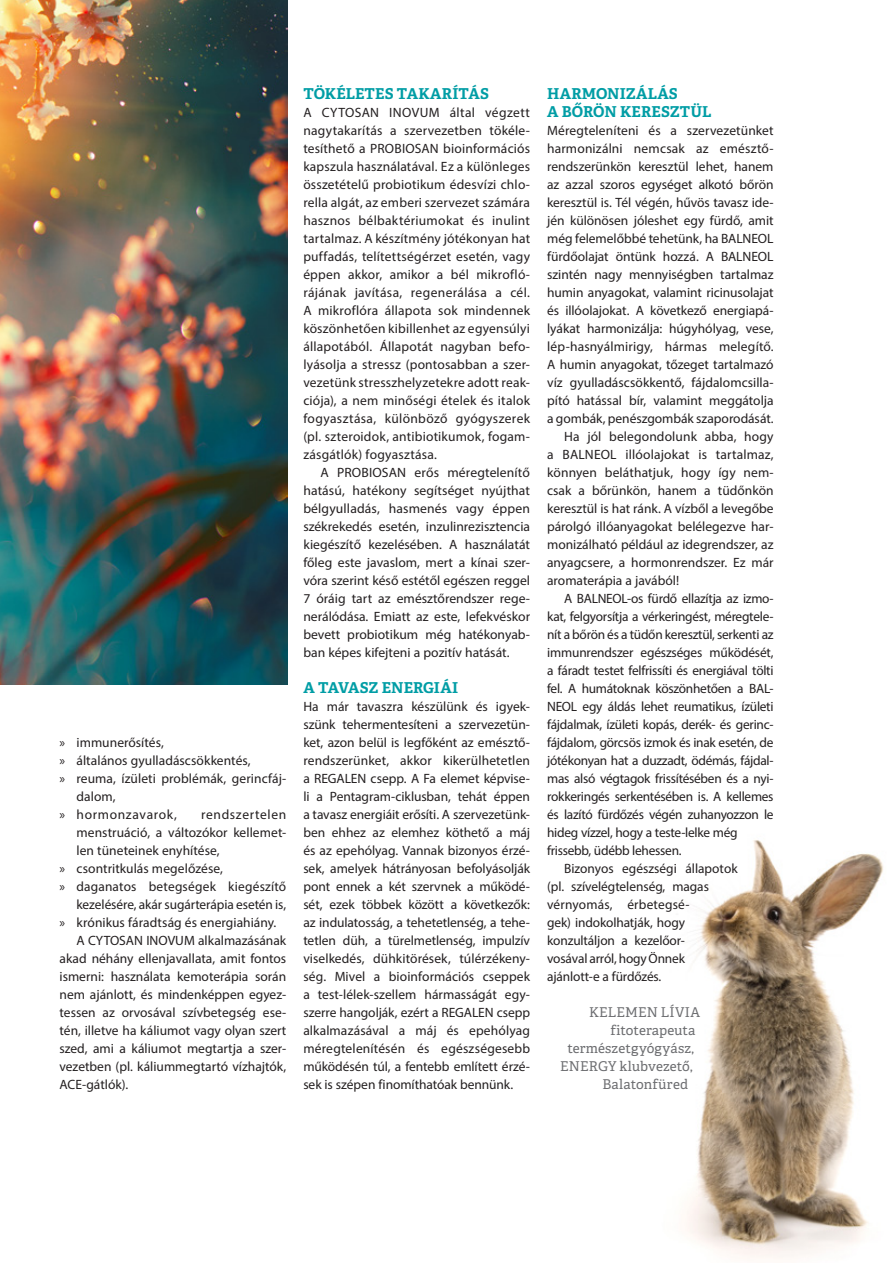
<style>
.page{position:relative;width:893px;height:1263px;background:#fff}
.page>*{position:absolute;margin:0;border:0;box-sizing:border-box;transform-origin:0 0}
.szövegközi_alcímek{font:700 15px/18px "Adelle Basic";letter-spacing:.005em;color:#009da5}
.Szövegtörzs_nincs_be{font:13.5px/18px "Myriad Pro";letter-spacing:.005em;color:#231f20;text-align:justify}
.Szövegtörzs{font:13.5px/18px "Myriad Pro";letter-spacing:-.02em;color:#231f20;text-align:justify}
.aláírás{font:13.5px/18px "Adelle Basic";letter-spacing:.01em;color:#6c6d70;text-align:right}
.Szövegtörzs_nincs_be-2{font:13.5px "Myriad Pro";letter-spacing:.05em;color:#231f20}
</style>
<div class="page">
<img style="left:0;top:0;width:287px;height:685px">
<img style="left:686px;top:840px;width:197px;height:419px">
<p class="Szövegtörzs_nincs_be" style="left:60px;top:733px;width:106px">» immunerősítés,</p>
<p class="Szövegtörzs_nincs_be" style="left:60px;top:751px;width:193px">» általános gyulladáscsökkentés,</p>
<p class="Szövegtörzs_nincs_be" style="left:77px;top:769px;width:211px;text-indent:-17px">» reuma, ízületi problémák, gerincfáj&shy;dalom,</p>
<p class="Szövegtörzs_nincs_be-2" style="left:60px;top:806px;width:119px">» hormonzavarok,</p>
<p class="Szövegtörzs_nincs_be" style="left:77px;top:805px;width:211px;text-indent:125px">rendszertelen menstruáció, a változókor kellemet&shy;len tüneteinek enyhítése,</p>
<p class="Szövegtörzs_nincs_be" style="left:60px;top:859px;width:165px">» csontritkulás megelőzése,</p>
<p class="Szövegtörzs_nincs_be" style="left:60px;top:877px;width:228px;text-align:right">» daganatos betegségek kiegészítő kezelésére, akár sugárterápia esetén is,</p>
<p class="Szövegtörzs_nincs_be" style="left:60px;top:913px;width:218px">» krónikus fáradtság és energiahiány.</p>
<p class="Szövegtörzs" style="left:60px;top:931px;width:228px;text-indent:17px">A CYTOSAN INOVUM alkalmazásának akad néhány ellenjavallata, amit fontos ismerni: használata kemoterápia során nem ajánlott, és mindenképpen egyez&shy;tessen az orvosával szívbetegség ese&shy;tén, illetve ha káliumot vagy olyan szert szed, ami a káliumot megtartja a szer&shy;vezetben (pl. káliummegtartó vízhajtók, ACE-gátlók).</p>
<p class="szövegközi_alcímek" style="left:303px;top:84px;width:187px">TÖKÉLETES TAKARÍTÁS</p>
<p class="Szövegtörzs_nincs_be" style="left:303px;top:103px;width:228px">A CYTOSAN INOVUM által végzett nagytakarítás a szervezetben tökéle&shy;tesíthető a PROBIOSAN bioinformációs kapszula használatával. Ez a különleges összetételű probiotikum édesvízi chlo&shy;rella algát, az emberi szervezet számára hasznos bélbaktériumokat és inulint tartalmaz. A készítmény jótékonyan hat puffadás, telítettségérzet esetén, vagy éppen akkor, amikor a bél mikrofló&shy;rájának javítása, regenerálása a cél.<br>A mikroflóra állapota sok mindennek köszönhetően kibillenhet az egyensúlyi állapotából. Állapotát nagyban befo&shy;lyásolja a stressz (pontosabban a szer&shy;vezetünk stresszhelyzetekre adott reak&shy;ciója), a nem minőségi ételek és italok fogyasztása, különböző gyógyszerek (pl. szteroidok, antibiotikumok, fogam&shy;zásgátlók) fogyasztása.</p>
<p class="Szövegtörzs" style="left:303px;top:463px;width:228px;text-indent:17px">A PROBIOSAN erős méregtelenítő hatású, hatékony segítséget nyújthat bélgyulladás, hasmenés vagy éppen székrekedés esetén, inzulinrezisztencia kiegészítő kezelésében. A használatát főleg este javaslom, mert a kínai szer&shy;vóra szerint késő estétől egészen reggel 7 óráig tart az emésztőrendszer rege&shy;nerálódása. Emiatt az este, lefekvéskor bevett probiotikum még hatékonyab&shy;ban képes kifejteni a pozitív hatását.</p>
<p class="szövegközi_alcímek" style="left:303px;top:678px;width:156px">A TAVASZ ENERGIÁI</p>
<p class="Szövegtörzs_nincs_be" style="left:303px;top:697px;width:228px">Ha már tavaszra készülünk és igyek&shy;szünk tehermentesíteni a szervezetün&shy;ket, azon belül is legfőként az emésztő&shy;rendszerünket, akkor kikerülhetetlen a REGALEN csepp. A Fa elemet képvise&shy;li a Pentagram-ciklusban, tehát éppen a tavasz energiáit erősíti. A szervezetünk&shy;ben ehhez az elemhez köthető a máj és az epehólyag. Vannak bizonyos érzé&shy;sek, amelyek hátrányosan befolyásolják pont ennek a két szervnek a működé&shy;sét, ezek többek között a következők: az indulatosság, a tehetetlenség, a tehe&shy;tetlen düh, a türelmetlenség, impulzív viselkedés, dühkitörések, túlérzékeny&shy;ség. Mivel a bioinformációs cseppek a test-lélek-szellem hármasságát egy&shy;szerre hangolják, ezért a REGALEN csepp alkalmazásával a máj és epehólyag méregtelenítésén és egészségesebb működésén túl, a fentebb említett érzé&shy;sek is szépen finomíthatóak bennünk.</p>
<p class="szövegközi_alcímek" style="left:547px;top:84px;width:166px">HARMONIZÁLÁS<br>A BŐRÖN KERESZTÜL</p>
<p class="Szövegtörzs_nincs_be" style="left:547px;top:121px;width:228px">Méregteleníteni és a szervezetünket harmonizálni nemcsak az emésztő&shy;rendszerünkön keresztül lehet, hanem az azzal szoros egységet alkotó bőrön keresztül is. Tél végén, hűvös tavasz ide&shy;jén különösen jóleshet egy fürdő, amit még felemelőbbé tehetünk, ha BALNEOL fürdőolajat öntünk hozzá. A BALNEOL szintén nagy mennyiségben tartalmaz humin anyagokat, valamint ricinusolajat és illóolajokat. A következő energiapá&shy;lyákat harmonizálja: húgyhólyag, vese, lép-hasnyálmirigy, hármas melegítő.<br>A humin anyagokat, tőzeget tartalmazó víz gyulladáscsökkentő, fájdalomcsilla&shy;pító hatással bír, valamint meggátolja a gombák, penészgombák szaporodását.</p>
<p class="Szövegtörzs" style="left:547px;top:427px;width:228px;text-indent:17px">Ha jól belegondolunk abba, hogy a BALNEOL illóolajokat is tartalmaz, könnyen beláthatjuk, hogy így nem&shy;csak a bőrünkön, hanem a tüdőnkön keresztül is hat ránk. A vízből a levegőbe párolgó illóanyagokat belélegezve har&shy;monizálható például az idegrendszer, az anyagcsere, a hormonrendszer. Ez már aromaterápia a javából!</p>
<p class="Szövegtörzs" style="left:547px;top:589px;width:228px;text-align:left;text-indent:17px">A BALNEOL-os fürdő ellazítja az izmo&shy;kat, felgyorsítja a vérkeringést, méregtele&shy;nít a bőrön és a tüdőn keresztül, serkenti az immunrendszer egészséges működését, a fáradt testet felfrissíti és energiával tölti fel. A humátoknak köszönhetően a BAL-NEOL egy áldás lehet reumatikus, ízületi fájdalmak, ízületi kopás, derék- és gerinc&shy;fájdalom, görcsös izmok és inak esetén, de jótékonyan hat a duzzadt, ödémás, fájdal&shy;mas alsó végtagok frissítésében és a nyi&shy;rokkeringés serkentésében is. A kellemes és lazító fürdőzés végén zuhanyozzon le hideg vízzel, hogy a teste-lelke még frissebb, üdébb lehessen.</p>
<p class="Szövegtörzs" style="left:547px;top:859px;width:192px;text-align:left;text-indent:17px">Bizonyos egészségi állapotok (pl. szívelégtelenség, magas vérnyomás, érbetegsé-<br>gek) indokolhatják, hogy konzultáljon a kezelőor-<br>vosával arról, hogy Önnek ajánlott-e a fürdőzés.</p>
<p class="aláírás" style="left:589px;top:1003px;width:113px">KELEMEN LÍVIA</p>
<p class="aláírás" style="left:567px;top:1021px;width:130px">fitoterapeuta természetgyógyász,</p>
<p class="aláírás" style="left:602px;top:1057px;width:92px;text-align:left;text-indent:-42px">ENERGY klubvezető,<br>Balatonfüred</p>
</div>
